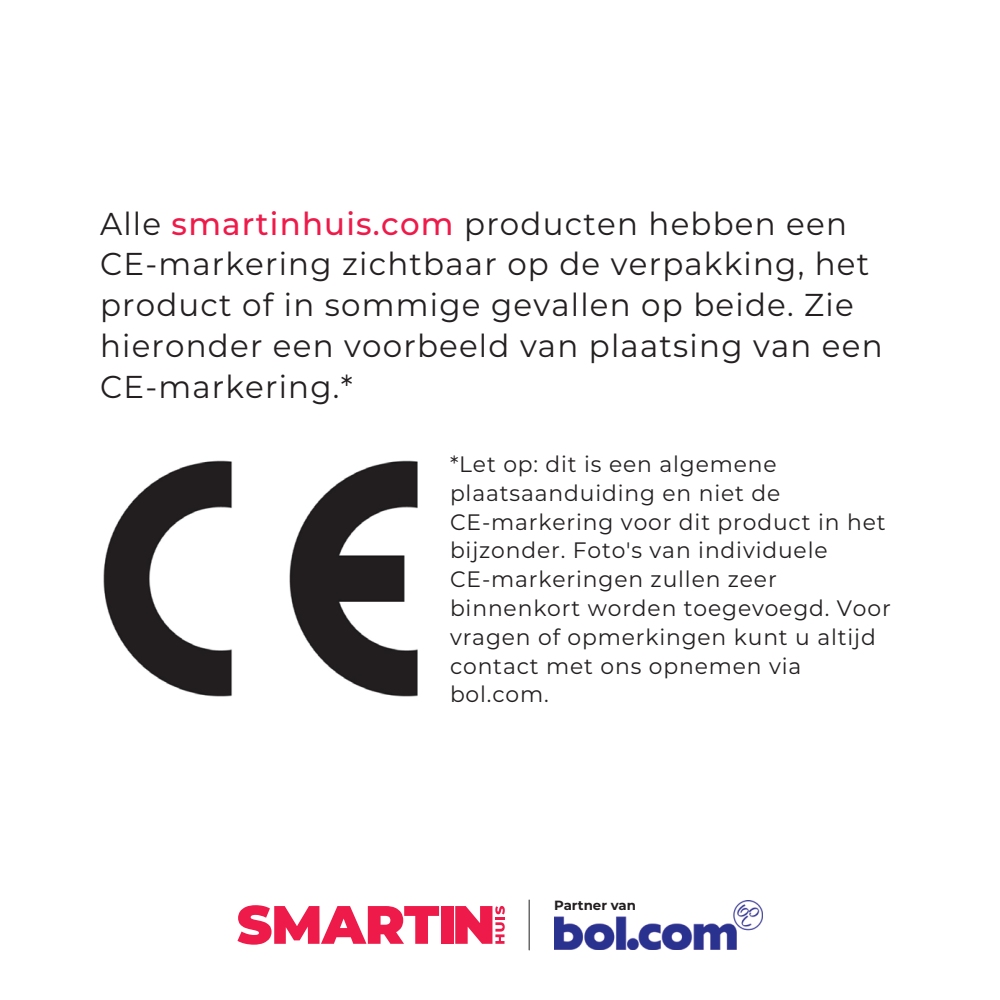
<style>
.page{position:relative;width:1000px;height:1000px;background:#fff}
.page>*{position:absolute;margin:0;border:0;box-sizing:border-box;transform-origin:0 0}
.t1{font:31.6px/40.8px "Montserrat";letter-spacing:.04em;color:#231f20}
.t2{font:22.3px/28.8px "Montserrat";letter-spacing:.04em;color:#231f20}
.t3{font:700 13.3px "Montserrat";color:#231f20}
.s1{font-weight:500;color:#ee1a4a}
</style>
<div class="page">
<img style="left:103px;top:460px;width:315px;height:237px">
<svg style="left:238px;top:905px;width:201px;height:40px"></svg>
<div style="left:441px;top:906px;width:13px;height:38px;background:#ee1a4a"></div>
<svg style="left:455px;top:906px;width:50px;height:38px"></svg>
<img style="left:554px;top:900px;width:208px;height:50px">
<hr style="left:529px;top:900px;width:1px;height:50px;background:#231f20">
<h1 class="t1" style="left:100px;top:205px;width:784px">Alle <span class="s1">smartinhuis.com</span> producten hebben een CE-markering zichtbaar op de verpakking, het product of in sommige gevallen op beide. Zie hieronder een voorbeeld van plaatsing van een CE-markering.*</h1>
<p class="t2" style="left:450px;top:451px;width:442px">*Let op: dit is een algemene plaatsaanduiding en niet de<br>CE-markering voor dit product in het bijzonder. Foto's van individuele<br>CE-markeringen zullen zeer binnenkort worden toegevoegd. Voor vragen of opmerkingen kunt u altijd contact met ons opnemen via bol.com.</p>
<p class="t3" style="left:554px;top:898px;width:83px">Partner van</p>
</div>
